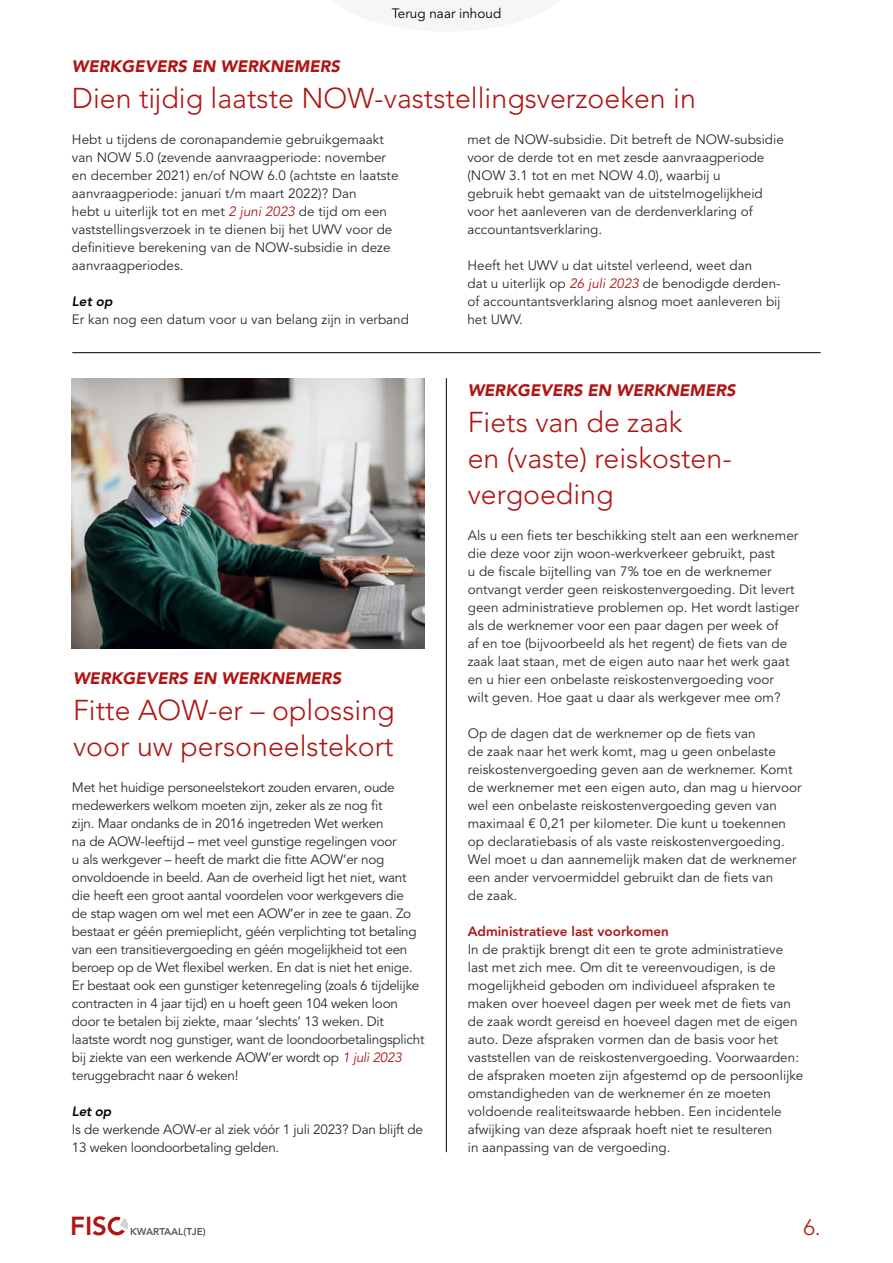
<style>
.page{position:relative;width:893px;height:1263px;background:#fff}
.page>*{position:absolute;margin:0;border:0;box-sizing:border-box;transform-origin:0 0}
.Kop{font:300 28.5px/36px "Avenir LT Pro";color:#af1615}
.t1{font:800 25.95px "Avenir LT Pro";color:#af1615}
.t2{font:300 22.2px "Avenir LT Pro";color:#af1615}
.Kop-2{font:italic 900 16.5px "Avenir LT Pro";color:#af1615}
.Platte_tekst{font:13.5px/18px "Avenir LT Pro";color:#2c2c2c}
.Platte_tekst-2{font:13.5px/18px "Avenir LT Pro";letter-spacing:-.02em;color:#2c2c2c}
.Tussenkop{font:800 13.5px "Avenir LT Pro";color:#af1615}
.t3{font:13.5px "Avenir LT Pro";color:#000}
.Let_op___Tip{font:italic 800 13.5px "Avenir LT Pro";letter-spacing:-.01em;color:#000}
.t4{font:800 9.9px "Avenir LT Pro";color:#575756}
.s1{font-style:italic;color:#af1615}
</style>
<div class="page">
<div style="left:108px;top:1217px;width:18px;height:18px;border:3px solid #af1615;border-radius:50%"></div>
<svg style="left:114px;top:1216px;width:14px;height:19px"></svg>
<hr style="left:72px;top:352px;width:749px;height:1px;background:#000">
<img style="left:72px;top:378px;width:353px;height:270px">
<hr style="left:446px;top:378px;width:1px;height:774px;background:#000">
<p class="t3" style="left:392px;top:5px;width:111px">Terug naar inhoud</p>
<p class="Kop-2" style="left:72px;top:56px;width:269px">WERKGEVERS EN WERKNEMERS</p>
<p class="Kop" style="left:72px;top:80px;width:625px">Dien tijdig laatste NOW-vaststellingsverzoeken in</p>
<p class="Platte_tekst" style="left:72px;top:131px;width:328px">Hebt u tijdens de coronapandemie gebruikgemaakt van NOW 5.0 (zevende aanvraagperiode: november en december 2021) en/of NOW 6.0 (achtste en laatste aanvraagperiode: januari t/m maart 2022)? Dan<br>hebt u uiterlijk tot en met <span class="s1">2 juni 2023</span> de tijd om een vaststellingsverzoek in te dienen bij het UWV voor de definitieve berekening van de NOW-subsidie in deze aanvraagperiodes.</p>
<p class="Let_op___Tip" style="left:72px;top:293px;width:42px">Let op</p>
<p class="Platte_tekst" style="left:72px;top:311px;width:339px">Er kan nog een datum voor u van belang zijn in verband</p>
<p class="Kop-2" style="left:73px;top:668px;width:269px">WERKGEVERS EN WERKNEMERS</p>
<p class="Kop" style="left:73px;top:692px;width:323px">Fitte AOW-er – oplossing voor uw personeelstekort</p>
<p class="Platte_tekst-2" style="left:72px;top:779px;width:354px">Met het huidige personeelstekort zouden ervaren, oude medewerkers welkom moeten zijn, zeker als ze nog fit<br>zijn. Maar ondanks de in 2016 ingetreden Wet werken<br>na de AOW-leeftijd – met veel gunstige regelingen voor<br>u als werkgever – heeft de markt die fitte AOW’er nog onvoldoende in beeld. Aan de overheid ligt het niet, want die heeft een groot aantal voordelen voor werkgevers die<br>de stap wagen om wel met een AOW’er in zee te gaan. Zo bestaat er géén premieplicht, géén verplichting tot betaling van een transitievergoeding en géén mogelijkheid tot een beroep op de Wet flexibel werken. En dat is niet het enige.<br>Er bestaat ook een gunstiger ketenregeling (zoals 6 tijdelijke contracten in 4 jaar tijd) en u hoeft geen 104 weken loon door te betalen bij ziekte, maar ‘slechts’ 13 weken. Dit laatste wordt nog gunstiger, want de loondoorbetalingsplicht bij ziekte van een werkende AOW’er wordt op <span class="s1">1 juli 2023 </span>teruggebracht naar 6 weken!</p>
<p class="Let_op___Tip" style="left:72px;top:1103px;width:41px">Let op</p>
<p class="Platte_tekst-2" style="left:72px;top:1121px;width:353px">Is de werkende AOW-er al ziek vóór 1 juli 2023? Dan blijft de<br>13 weken loondoorbetaling gelden.</p>
<h2 class="t1" style="left:70px;top:1210px;width:38px">FIS</h2>
<p class="t4" style="left:130px;top:1226px;width:77px">KWARTAAL(TJE)</p>
<p class="Platte_tekst" style="left:467px;top:131px;width:318px">met de NOW-subsidie. Dit betreft de NOW-subsidie voor de derde tot en met zesde aanvraagperiode (NOW 3.1 tot en met NOW 4.0), waarbij u<br>gebruik hebt gemaakt van de uitstelmogelijkheid voor het aanleveren van de derdenverklaring of accountantsverklaring.</p>
<p class="Platte_tekst" style="left:467px;top:257px;width:315px">Heeft het UWV u dat uitstel verleend, weet dan<br>dat u uiterlijk op <span class="s1">26 juli 2023</span> de benodigde derden&shy;of accountantsverklaring alsnog moet aanleveren bij het UWV.</p>
<p class="Kop-2" style="left:468px;top:380px;width:269px">WERKGEVERS EN WERKNEMERS</p>
<p class="Kop" style="left:468px;top:404px;width:263px">Fiets van de zaak<br>en (vaste) reiskosten&shy;vergoeding</p>
<p class="Platte_tekst" style="left:468px;top:527px;width:333px">Als u een fiets ter beschikking stelt aan een werknemer die deze voor zijn woon-werkverkeer gebruikt, past<br>u de fiscale bijtelling van 7% toe en de werknemer ontvangt verder geen reiskostenvergoeding. Dit levert geen administratieve problemen op. Het wordt lastiger als de werknemer voor een paar dagen per week of<br>af en toe (bijvoorbeeld als het regent) de fiets van de zaak laat staan, met de eigen auto naar het werk gaat en u hier een onbelaste reiskostenvergoeding voor<br>wilt geven. Hoe gaat u daar als werkgever mee om?</p>
<p class="Platte_tekst" style="left:468px;top:725px;width:335px">Op de dagen dat de werknemer op de fiets van<br>de zaak naar het werk komt, mag u geen onbelaste reiskostenvergoeding geven aan de werknemer. Komt de werknemer met een eigen auto, dan mag u hiervoor wel een onbelaste reiskostenvergoeding geven van maximaal € 0,21 per kilometer. Die kunt u toekennen op declaratiebasis of als vaste reiskostenvergoeding.<br>Wel moet u dan aannemelijk maken dat de werknemer een ander vervoermiddel gebruikt dan de fiets van<br>de zaak.</p>
<p class="Tussenkop" style="left:468px;top:923px;width:203px">Administratieve last voorkomen</p>
<p class="Platte_tekst" style="left:468px;top:941px;width:337px">In de praktijk brengt dit een te grote administratieve last met zich mee. Om dit te vereenvoudigen, is de mogelijkheid geboden om individueel afspraken te maken over hoeveel dagen per week met de fiets van de zaak wordt gereisd en hoeveel dagen met de eigen auto. Deze afspraken vormen dan de basis voor het vaststellen van de reiskostenvergoeding. Voorwaarden: de afspraken moeten zijn afgestemd op de persoonlijke omstandigheden van de werknemer én ze moeten voldoende realiteitswaarde hebben. Een incidentele afwijking van deze afspraak hoeft niet te resulteren<br>in aanpassing van de vergoeding.</p>
<h3 class="t2" style="left:803px;top:1214px;width:19px">6.</h3>
</div>
